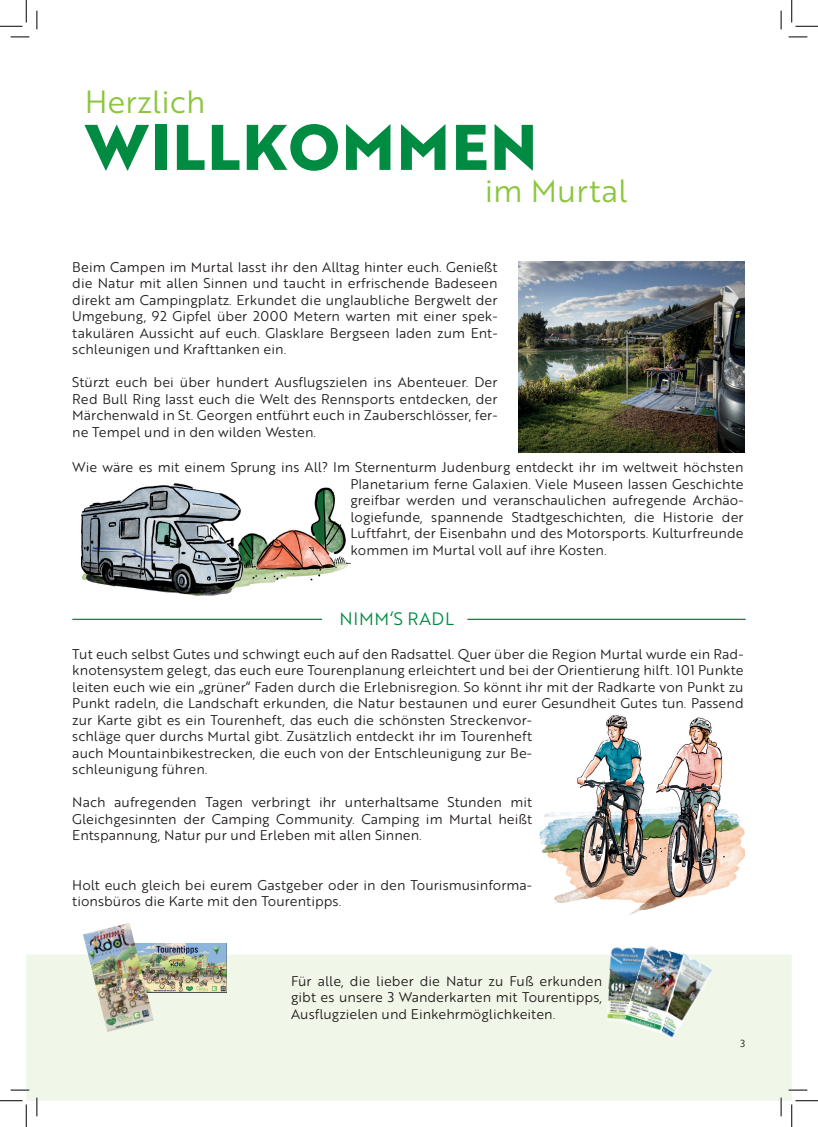
<style>
.page{position:relative;width:818px;height:1127px;background:#fff}
.page>*{position:absolute;margin:0;border:0;box-sizing:border-box;transform-origin:0 0}
.t1{font:700 62.5px "Brother 1816 Extra";letter-spacing:.03em;color:#008b43}
.t2{font:31.25px "Brother 1816 Book";color:#8bc63e}
.t3{font:13.75px/16.5px "Brother 1816 Printed";color:#231f20;text-align:justify}
.t4{font:10px "Brother 1816 Book";color:#231f20}
</style>
<div class="page">
<img style="left:539px;top:715px;width:206px;height:199px">
<div style="left:26px;top:954px;width:766px;height:146px;background:#f1f7e8"></div>
<img style="left:81px;top:483px;width:269px;height:112px">
<img style="left:519px;top:262px;width:226px;height:190px">
<img style="left:154px;top:943px;width:72px;height:49px">
<img style="left:83px;top:923px;width:71px;height:108px">
<hr style="left:72px;top:618px;width:250px;height:1px;background:#008b43">
<hr style="left:467px;top:618px;width:279px;height:1px;background:#008b43">
<img style="left:639px;top:954px;width:74px;height:85px">
<img style="left:607px;top:947px;width:16px;height:74px">
<img style="left:623px;top:946px;width:62px;height:87px">
<svg style="left:11px;top:36px;width:18px;height:2px"></svg>
<svg style="left:788px;top:36px;width:19px;height:2px"></svg>
<svg style="left:11px;top:1088px;width:18px;height:2px"></svg>
<svg style="left:788px;top:1088px;width:19px;height:2px"></svg>
<svg style="left:36px;top:11px;width:2px;height:18px"></svg>
<svg style="left:36px;top:1097px;width:2px;height:18px"></svg>
<svg style="left:780px;top:11px;width:2px;height:18px"></svg>
<svg style="left:780px;top:1097px;width:2px;height:18px"></svg>
<svg style="left:0;top:0;width:27px;height:27px"></svg>
<svg style="left:0;top:1100px;width:27px;height:26px"></svg>
<svg style="left:791px;top:0;width:27px;height:27px"></svg>
<svg style="left:791px;top:1100px;width:27px;height:26px"></svg>
<h2 class="t2" style="left:85px;top:79px;width:122px">Herzlich</h2>
<h1 class="t1" style="left:85px;top:99px;width:454px">WILLKOMMEN</h1>
<h2 class="t2" style="left:485px;top:168px;width:144px">im Murtal</h2>
<p class="t3" style="left:72px;top:258px;width:427px">Beim Campen im Murtal lasst ihr den Alltag hinter euch. Genießt die Natur mit allen Sinnen und taucht in erfrischende Badeseen direkt am Campingplatz. Erkundet die unglaubliche Bergwelt der Umgebung, 92 Gipfel über 2000 Metern warten mit einer spek&shy;takulären Aussicht auf euch. Glasklare Bergseen laden zum Ent&shy;schleunigen und Krafttanken ein.</p>
<p class="t3" style="left:72px;top:373px;width:427px">Stürzt euch bei über hundert Ausflugszielen ins Abenteuer. Der Red Bull Ring lasst euch die Welt des Rennsports entdecken, der Märchenwald in St. Georgen entführt euch in Zauberschlösser, fer&shy;ne Tempel und in den wilden Westen.</p>
<p class="t3" style="left:350px;top:458px;width:395px;text-indent:-278px">Wie wäre es mit einem Sprung ins All? Im Sternenturm Judenburg entdeckt ihr im weltweit höchsten Planetarium ferne Galaxien. Viele Museen lassen Geschichte greifbar werden und veranschaulichen aufregende Archäo&shy;logiefunde, spannende Stadtgeschichten, die Historie der Luftfahrt, der Eisenbahn und des Motorsports. Kulturfreunde kommen im Murtal voll auf ihre Kosten.</p>
<p class="t3" style="left:72px;top:644px;width:673px;text-align:left">Tut euch selbst Gutes und schwingt euch auf den Radsattel. Quer über die Region Murtal wurde ein Rad&shy;knotensystem gelegt, das euch eure Tourenplanung erleichtert und bei der Orientierung hilft. 101 Punkte leiten euch wie ein „grüner“ Faden durch die Erlebnisregion. So könnt ihr mit der Radkarte von Punkt zu Punkt radeln, die Landschaft erkunden, die Natur bestaunen und eurer Gesundheit Gutes tun. Passend zur Karte gibt es ein Tourenheft, das euch die schönsten Streckenvor-<br>schläge quer durchs Murtal gibt. Zusätzlich entdeckt ihr im Tourenheft<br>auch Mountainbikestrecken, die euch von der Entschleunigung zur Be-<br>schleunigung führen.</p>
<p class="t3" style="left:72px;top:793px;width:461px">Nach aufregenden Tagen verbringt ihr unterhaltsame Stunden mit Gleichgesinnten der Camping Community. Camping im Murtal heißt Entspannung, Natur pur und Erleben mit allen Sinnen.</p>
<p class="t3" style="left:72px;top:875px;width:461px">Holt euch gleich bei eurem Gastgeber oder in den Tourismusinforma&shy;tionsbüros die Karte mit den Tourentipps.</p>
<p class="t3" style="left:291px;top:971px;width:312px">Für alle, die lieber die Natur zu Fuß erkunden gibt es unsere 3 Wanderkarten mit Tourentipps, Ausflugzielen und Einkehrmöglichkeiten.</p>
<p class="t4" style="left:740px;top:1035px;width:6px">3</p>
</div>
